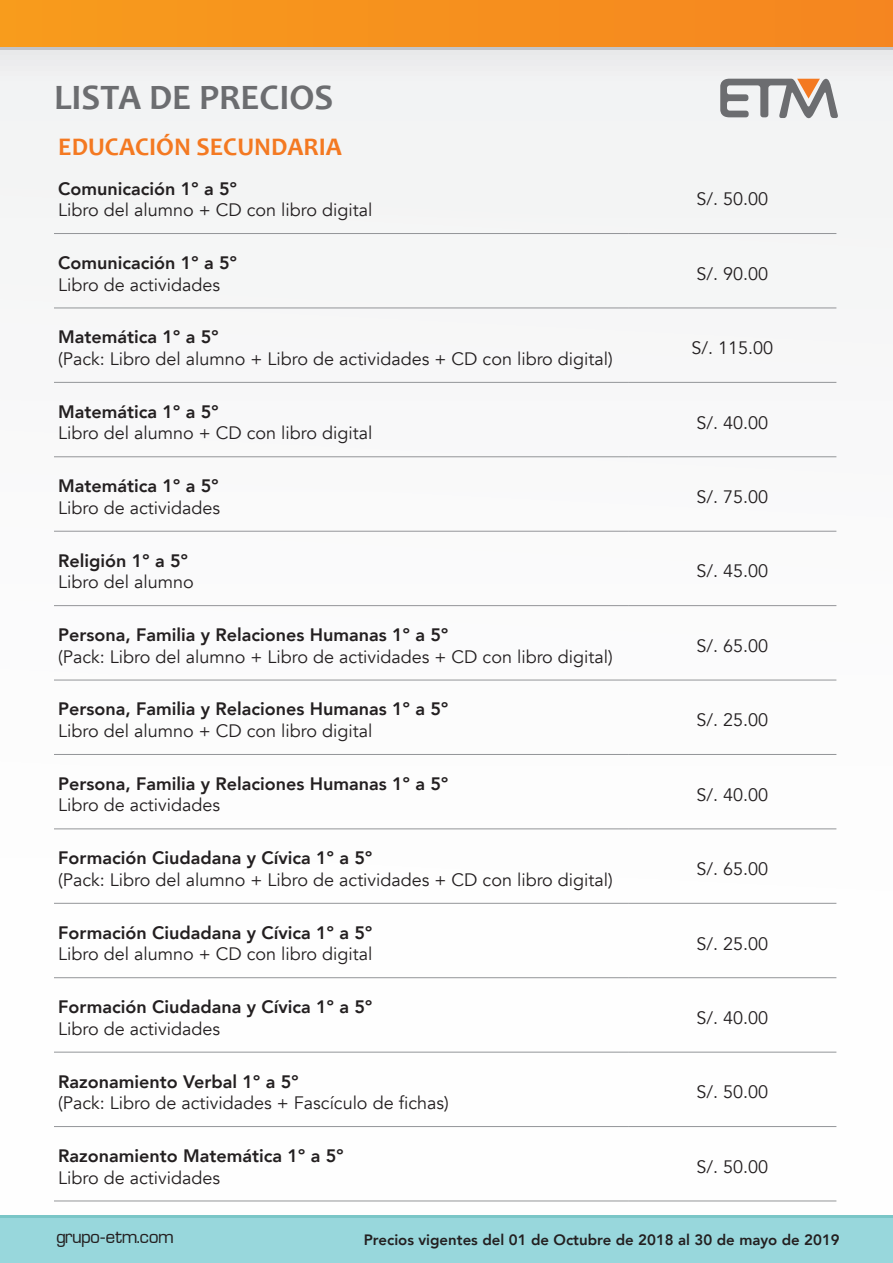
<style>
.page{position:relative;width:893px;height:1263px;background:#fbfbfc}
.page>*{position:absolute;margin:0;border:0;box-sizing:border-box;transform-origin:0 0}
.Texto_general{font:700 36px "Candara";color:#6c6d70}
.Texto_general-2{font:700 25.5px "Candara";color:#f47921}
.t1{font:19.5px "Waukegan LDO";color:#231f20}
.t2{font:18px "Avenir";color:#231f20}
.t3{font:800 18px "Avenir";color:#231f20}
.t4{font:800 15px "Avenir";color:#231f20}
</style>
<div class="page">
<div style="left:0;top:41px;width:893px;height:9px;background:#c3c4c8"></div>
<div style="left:0;top:0;width:893px;height:47px;background:#f6911e"></div>
<div style="left:0;top:1215px;width:893px;height:9px;background:#7bc7c8"></div>
<div style="left:0;top:1218px;width:893px;height:45px;background:#98d7dc"></div>
<svg style="left:720px;top:79px;width:118px;height:39px"></svg>
<hr style="left:54px;top:233px;width:574px;height:1px;background:#939598">
<hr style="left:628px;top:233px;width:208px;height:1px;background:#939598">
<hr style="left:54px;top:308px;width:574px;height:1px;background:#939598">
<hr style="left:628px;top:308px;width:208px;height:1px;background:#939598">
<hr style="left:54px;top:382px;width:574px;height:1px;background:#939598">
<hr style="left:628px;top:382px;width:208px;height:1px;background:#939598">
<hr style="left:54px;top:456px;width:574px;height:1px;background:#939598">
<hr style="left:628px;top:456px;width:208px;height:1px;background:#939598">
<hr style="left:54px;top:531px;width:574px;height:1px;background:#939598">
<hr style="left:628px;top:531px;width:208px;height:1px;background:#939598">
<hr style="left:54px;top:605px;width:574px;height:1px;background:#939598">
<hr style="left:628px;top:605px;width:208px;height:1px;background:#939598">
<hr style="left:54px;top:680px;width:574px;height:1px;background:#939598">
<hr style="left:628px;top:680px;width:208px;height:1px;background:#939598">
<hr style="left:54px;top:754px;width:574px;height:1px;background:#939598">
<hr style="left:628px;top:754px;width:208px;height:1px;background:#939598">
<hr style="left:54px;top:828px;width:574px;height:1px;background:#939598">
<hr style="left:628px;top:828px;width:208px;height:1px;background:#939598">
<hr style="left:54px;top:903px;width:574px;height:1px;background:#939598">
<hr style="left:628px;top:903px;width:208px;height:1px;background:#939598">
<hr style="left:54px;top:977px;width:574px;height:1px;background:#939598">
<hr style="left:628px;top:977px;width:208px;height:1px;background:#939598">
<hr style="left:54px;top:1052px;width:574px;height:1px;background:#939598">
<hr style="left:628px;top:1052px;width:208px;height:1px;background:#939598">
<hr style="left:54px;top:1126px;width:574px;height:1px;background:#939598">
<hr style="left:628px;top:1126px;width:208px;height:1px;background:#939598">
<hr style="left:54px;top:1201px;width:574px;height:1px;background:#939598">
<hr style="left:628px;top:1201px;width:208px;height:1px;background:#939598">
<p class="Texto_general" style="left:54px;top:75px;width:281px">LISTA DE PRECIOS</p>
<p class="Texto_general-2" style="left:58px;top:131px;width:285px">EDUCACIÓN SECUNDARIA</p>
<p class="t3" style="left:58px;top:174px;width:180px">Comunicación 1º a 5º</p>
<p class="t2" style="left:58px;top:199px;width:316px">Libro del alumno + CD con libro digital</p>
<p class="t3" style="left:58px;top:249px;width:180px">Comunicación 1º a 5º</p>
<p class="t2" style="left:58px;top:274px;width:163px">Libro de actividades</p>
<p class="t3" style="left:58px;top:323px;width:162px">Matemática 1º a 5º</p>
<p class="t2" style="left:58px;top:348px;width:556px">(Pack: Libro del alumno + Libro de actividades + CD con libro digital)</p>
<p class="t3" style="left:58px;top:397px;width:162px">Matemática 1º a 5º</p>
<p class="t2" style="left:58px;top:422px;width:316px">Libro del alumno + CD con libro digital</p>
<p class="t3" style="left:58px;top:472px;width:162px">Matemática 1º a 5º</p>
<p class="t2" style="left:58px;top:497px;width:163px">Libro de actividades</p>
<p class="t3" style="left:58px;top:546px;width:131px">Religión 1º a 5º</p>
<p class="t2" style="left:58px;top:571px;width:137px">Libro del alumno</p>
<p class="t3" style="left:58px;top:621px;width:391px">Persona, Familia y Relaciones Humanas 1º a 5º</p>
<p class="t2" style="left:58px;top:646px;width:556px">(Pack: Libro del alumno + Libro de actividades + CD con libro digital)</p>
<p class="t3" style="left:58px;top:695px;width:391px">Persona, Familia y Relaciones Humanas 1º a 5º</p>
<p class="t2" style="left:58px;top:720px;width:316px">Libro del alumno + CD con libro digital</p>
<p class="t3" style="left:58px;top:770px;width:391px">Persona, Familia y Relaciones Humanas 1º a 5º</p>
<p class="t2" style="left:58px;top:794px;width:163px">Libro de actividades</p>
<p class="t3" style="left:58px;top:844px;width:315px">Formación Ciudadana y Cívica 1º a 5º</p>
<p class="t2" style="left:58px;top:869px;width:556px">(Pack: Libro del alumno + Libro de actividades + CD con libro digital)</p>
<p class="t3" style="left:58px;top:918px;width:315px">Formación Ciudadana y Cívica 1º a 5º</p>
<p class="t2" style="left:58px;top:943px;width:316px">Libro del alumno + CD con libro digital</p>
<p class="t3" style="left:58px;top:993px;width:315px">Formación Ciudadana y Cívica 1º a 5º</p>
<p class="t2" style="left:58px;top:1018px;width:163px">Libro de actividades</p>
<p class="t3" style="left:58px;top:1067px;width:242px">Razonamiento Verbal 1º a 5º</p>
<p class="t2" style="left:58px;top:1092px;width:392px">(Pack: Libro de actividades + Fascículo de fichas)</p>
<p class="t3" style="left:58px;top:1142px;width:287px">Razonamiento Matemática 1º a 5º</p>
<p class="t2" style="left:58px;top:1167px;width:163px">Libro de actividades</p>
<p class="t2" style="left:696px;top:188px;width:73px">S/. 50.00</p>
<p class="t2" style="left:696px;top:263px;width:73px">S/. 90.00</p>
<p class="t2" style="left:691px;top:337px;width:83px">S/. 115.00</p>
<p class="t2" style="left:696px;top:412px;width:73px">S/. 40.00</p>
<p class="t2" style="left:696px;top:486px;width:73px">S/. 75.00</p>
<p class="t2" style="left:696px;top:560px;width:73px">S/. 45.00</p>
<p class="t2" style="left:696px;top:635px;width:73px">S/. 65.00</p>
<p class="t2" style="left:696px;top:709px;width:73px">S/. 25.00</p>
<p class="t2" style="left:696px;top:784px;width:73px">S/. 40.00</p>
<p class="t2" style="left:696px;top:858px;width:73px">S/. 65.00</p>
<p class="t2" style="left:696px;top:932px;width:73px">S/. 25.00</p>
<p class="t2" style="left:696px;top:1007px;width:73px">S/. 40.00</p>
<p class="t2" style="left:696px;top:1081px;width:73px">S/. 50.00</p>
<p class="t2" style="left:696px;top:1156px;width:73px">S/. 50.00</p>
<p class="t1" style="left:56px;top:1226px;width:119px">grupo-etm.com</p>
<p class="t4" style="left:364px;top:1228px;width:478px">Precios vigentes del 01 de Octubre de 2018 al 30 de mayo de 2019</p>
</div>
